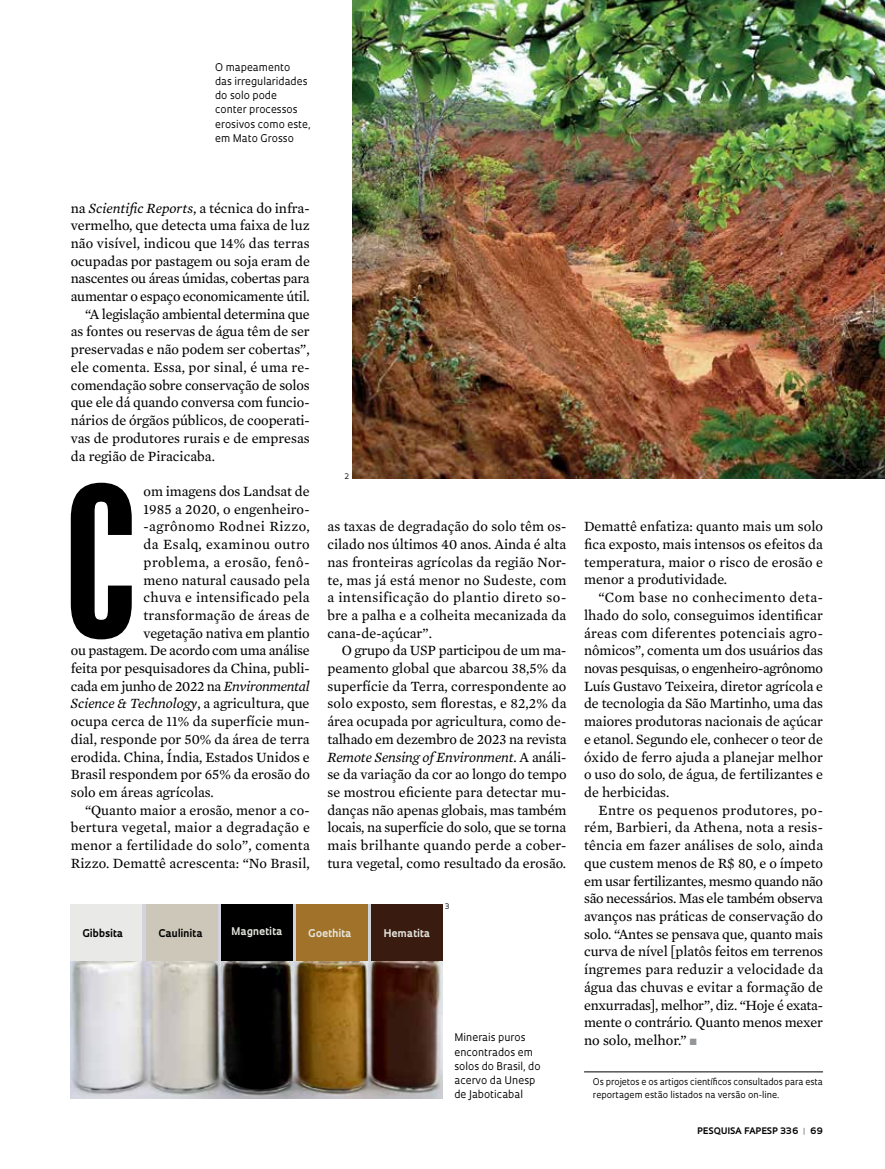
<style>
.page{position:relative;width:885px;height:1169px;background:#fff}
.page>*{position:absolute;margin:0;border:0;box-sizing:border-box;transform-origin:0 0}
.t1{font:195.45px "Swiss 924 BT Regular B";color:#000}
.t2{font:14.4px/17.7px "Mercury Text G2";color:#000;text-align:justify}
.t3{font:14.4px "Mercury Text G2";letter-spacing:-.02em;color:#000}
.t4{font:14.4px "Mercury Text G2";letter-spacing:.035em;color:#000}
.t5{font:14.4px "Mercury Text G2";letter-spacing:.02em;color:#000}
.t6{font:italic 14.4px "Mercury Text G2";color:#000}
.t7{font:10.35px/14.1px "Oculum";color:#000}
.t8{font:700 10.35px "Oculum";color:#e7e7e0}
.t9{font:700 10.35px "Oculum";color:#000}
.t10{font:9px/13.2px "Oculum";letter-spacing:-.005em;color:#000}
.t11{font:700 8.7px "Oculum";letter-spacing:.015em;color:#000}
.t12{font:7.35px "Oculum";color:#000}
.s1{font-style:italic}
.s2{font-style:normal}
.s3{color:#939598}
</style>
<div class="page">
<img style="left:353px;top:0;width:532px;height:478px">
<hr style="left:584px;top:1071px;width:239px;height:1px;background:#000">
<img style="left:71px;top:960px;width:372px;height:138px">
<svg style="left:142px;top:904px;width:230px;height:56px"></svg>
<div style="left:71px;top:904px;width:71px;height:56px;background:#e9e9e8"></div>
<div style="left:147px;top:904px;width:71px;height:56px;background:#cdc7ba"></div>
<div style="left:221px;top:904px;width:71px;height:56px;background:#000"></div>
<div style="left:296px;top:904px;width:71px;height:56px;background:#a1732a"></div>
<div style="left:372px;top:904px;width:71px;height:56px;background:#391b0f"></div>
<p class="t7" style="left:215px;top:60px;width:97px">O mapeamento<br>das irregularidades do solo pode conter processos erosivos como este, em Mato Grosso</p>
<p class="t2" style="left:71px;top:198px;width:240px">na <span class="s1">Scientific Reports</span>, a técnica do infra-</p>
<p class="t2" style="left:71px;top:216px;width:240px">vermelho, que detecta uma faixa de luz</p>
<p class="t2" style="left:71px;top:233px;width:240px">não visível, indicou que 14% das terras</p>
<p class="t2" style="left:71px;top:251px;width:241px">ocupadas por pastagem ou soja eram de</p>
<p class="t3" style="left:71px;top:268px;width:240px">nascentes ou áreas úmidas, cobertas para</p>
<p class="t3" style="left:71px;top:286px;width:240px">aumentar o espaço economicamente útil.</p>
<p class="t2" style="left:85px;top:304px;width:226px">“A legislação ambiental determina que</p>
<p class="t2" style="left:71px;top:322px;width:240px">as fontes ou reservas de água têm de ser</p>
<p class="t2" style="left:71px;top:340px;width:240px">preservadas e não podem ser cobertas”,</p>
<p class="t2" style="left:71px;top:357px;width:240px">ele comenta. Essa, por sinal, é uma re-</p>
<p class="t2" style="left:71px;top:375px;width:241px">comendação sobre conservação de solos</p>
<p class="t2" style="left:71px;top:393px;width:240px">que ele dá quando conversa com funcio-</p>
<p class="t2" style="left:71px;top:411px;width:240px">nários de órgãos públicos, de cooperati-</p>
<p class="t2" style="left:71px;top:428px;width:240px">vas de produtores rurais e de empresas</p>
<p class="t2" style="left:71px;top:446px;width:146px">da região de Piracicaba.</p>
<h1 class="t1" style="left:65px;top:445px;width:72px">C</h1>
<p class="t2" style="left:144px;top:481px;width:168px">om imagens dos Landsat de</p>
<p class="t2" style="left:144px;top:499px;width:168px">1985 a 2020, o engenheiro-</p>
<p class="t4" style="left:144px;top:516px;width:168px">-agrônomo Rodnei Rizzo,</p>
<p class="t4" style="left:144px;top:534px;width:168px">da Esalq, examinou outro</p>
<p class="t4" style="left:144px;top:551px;width:168px">problema, a erosão, fenô-</p>
<p class="t2" style="left:144px;top:570px;width:168px">meno natural causado pela</p>
<p class="t5" style="left:144px;top:587px;width:168px">chuva e intensificado pela</p>
<p class="t2" style="left:144px;top:605px;width:168px">transformação de áreas de</p>
<p class="t2" style="left:144px;top:623px;width:168px">vegetação nativa em plantio</p>
<p class="t3" style="left:71px;top:640px;width:240px">ou pastagem. De acordo com uma análise</p>
<p class="t2" style="left:71px;top:658px;width:240px">feita por pesquisadores da China, publi-</p>
<p class="t3" style="left:71px;top:675px;width:240px">cada em junho de 2022 na <span class="s1">Environmental</span></p>
<p class="t6" style="left:71px;top:693px;width:240px">Science &amp; Technology<span class="s2">, a agricultura, que</span></p>
<p class="t2" style="left:71px;top:711px;width:240px">ocupa cerca de 11% da superfície mun-</p>
<p class="t2" style="left:71px;top:729px;width:240px">dial, responde por 50% da área de terra</p>
<p class="t2" style="left:71px;top:747px;width:241px">erodida. China, Índia, Estados Unidos e</p>
<p class="t2" style="left:71px;top:765px;width:241px">Brasil respondem por 65% da erosão do</p>
<p class="t2" style="left:71px;top:782px;width:145px">solo em áreas agrícolas.</p>
<p class="t2" style="left:85px;top:800px;width:226px">“Quanto maior a erosão, menor a co-</p>
<p class="t5" style="left:71px;top:817px;width:241px">bertura vegetal, maior a degradação e</p>
<p class="t2" style="left:71px;top:835px;width:241px">menor a fertilidade do solo”, comenta</p>
<p class="t2" style="left:71px;top:853px;width:241px">Rizzo. Demattê acrescenta: “No Brasil,</p>
<p class="t12" style="left:345px;top:471px;width:6px">2</p>
<p class="t2" style="left:327px;top:517px;width:240px">as taxas de degradação do solo têm os&shy;cilado nos últimos 40 anos. Ainda é alta nas fronteiras agrícolas da região Nor&shy;te, mas já está menor no Sudeste, com a intensificação do plantio direto so&shy;bre a palha e a colheita mecanizada da cana-de-açúcar”.</p>
<p class="t2" style="left:327px;top:641px;width:241px;text-indent:14px">O grupo da USP participou de um ma&shy;peamento global que abarcou 38,5% da superfície da Terra, correspondente ao solo exposto, sem florestas, e 82,2% da área ocupada por agricultura, como de&shy;talhado em dezembro de 2023 na revista <span class="s1">Remote Sensing of Environment</span>. A análi&shy;se da variação da cor ao longo do tempo se mostrou eficiente para detectar mu&shy;danças não apenas globais, mas também locais, na superfície do solo, que se torna mais brilhante quando perde a cober&shy;tura vegetal, como resultado da erosão.</p>
<p class="t12" style="left:445px;top:901px;width:6px">3</p>
<p class="t9" style="left:82px;top:926px;width:42px">Gibbsita</p>
<p class="t9" style="left:159px;top:926px;width:45px">Caulinita</p>
<p class="t8" style="left:231px;top:923px;width:52px">Magnetita</p>
<p class="t8" style="left:308px;top:926px;width:45px">Goethita</p>
<p class="t8" style="left:383px;top:926px;width:48px">Hematita</p>
<p class="t2" style="left:584px;top:517px;width:241px">Demattê enfatiza: quanto mais um solo fica exposto, mais intensos os efeitos da temperatura, maior o risco de erosão e menor a produtividade.</p>
<p class="t2" style="left:584px;top:588px;width:241px;text-indent:14px">“Com base no conhecimento deta&shy;lhado do solo, conseguimos identificar áreas com diferentes potenciais agro&shy;nômicos”, comenta um dos usuários das novas pesquisas, o engenheiro-agrônomo Luís Gustavo Teixeira, diretor agrícola e de tecnologia da São Martinho, uma das maiores produtoras nacionais de açúcar e etanol. Segundo ele, conhecer o teor de óxido de ferro ajuda a planejar melhor o uso do solo, de água, de fertilizantes e de herbicidas.</p>
<p class="t2" style="left:584px;top:800px;width:241px;text-indent:14px">Entre os pequenos produtores, po&shy;rém, Barbieri, da Athena, nota a resis&shy;tência em fazer análises de solo, ainda que custem menos de R$ 80, e o ímpeto em usar fertilizantes, mesmo quando não são necessários. Mas ele também observa avanços nas práticas de conservação do solo. “Antes se pensava que, quanto mais curva de nível [platôs feitos em terrenos íngremes para reduzir a velocidade da água das chuvas e evitar a formação de enxurradas], melhor”, diz. “Hoje é exata&shy;mente o contrário. Quanto menos mexer</p>
<p class="t7" style="left:454px;top:1030px;width:73px">Minerais puros</p>
<p class="t2" style="left:584px;top:1030px;width:114px">no solo, melhor.” <span class="s3">■</span></p>
<p class="t7" style="left:454px;top:1044px;width:88px">encontrados em solos do Brasil, do acervo da Unesp de Jaboticabal</p>
<p class="t10" style="left:593px;top:1074px;width:232px">Os projetos e os artigos científicos consultados para esta reportagem estão listados na versão on-line.</p>
<p class="t11" style="left:697px;top:1124px;width:127px">PESQUISA FAPESP 336 <span class="s3">|</span> 69</p>
</div>
